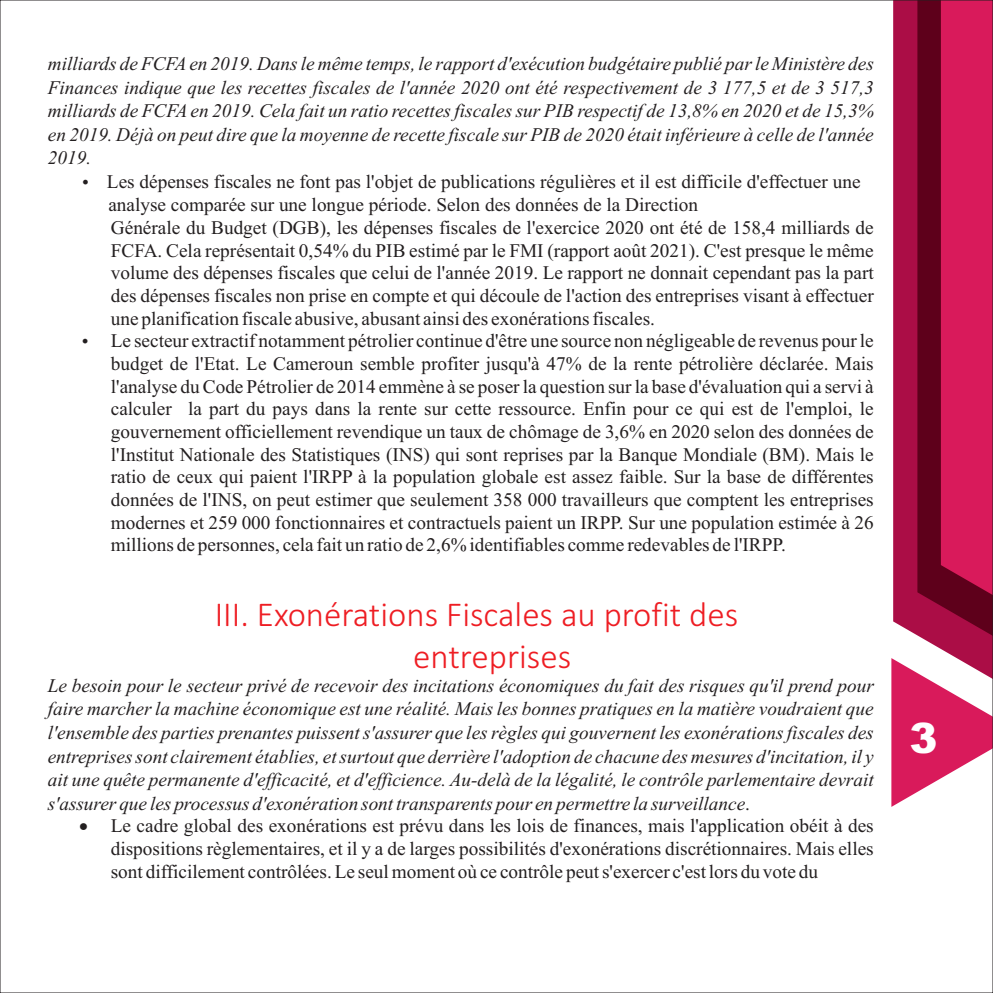
<style>
.page{position:relative;width:993px;height:993px;background:#fff}
.page>*{position:absolute;margin:0;border:0;box-sizing:border-box;transform-origin:0 0}
.t1{font:900 42px "Arial";color:#fff}
.t2{font:300 35px/42.7px "Calibri";color:#ee1d23}
.t3{font:19.25px/22.8px "Times New Roman";color:#231f20}
.t4{font:italic 19.25px/23.4px "Times New Roman";color:#231f20;text-align:justify}
.t5{font:19.25px "Symbol";color:#231f20}
.s1{font-style:normal}
</style>
<div class="page">
<svg style="left:891px;top:2px;width:99px;height:804px;background:#b92859"></svg>
<p class="t4" style="left:48px;top:54px;width:827px">milliards de FCFAen 2019. Dans le même temps, le rapport d'exécution budgétaire publié par le Ministère des Finances indique que les recettes fiscales de l'année 2020 ont été respectivement de 3 177,5 et de 3 517,3 milliards de FCFA en 2019. Cela fait un ratio recettes fiscales sur PIB respectif de 13,8% en 2020 et de 15,3% en 2019. Déjà on peut dire que la moyenne de recette fiscale sur PIB de 2020 était inférieure à celle de l'année 2019.</p>
<p class="t3" style="left:107px;top:172px;width:768px">Les dépenses fiscales ne font pas l'objet de publications régulières et il est difficile d'effectuer une analyse comparée sur une longue période. Selon des données de la Direction<br>Générale du Budget (DGB), les dépenses fiscales de l'exercice 2020 ont été de 158,4 milliards de FCFA. Cela représentait 0,54% du PIB estimé par le FMI (rapport août 2021). C'est presque le même volume des dépenses fiscales que celui de l'année 2019. Le rapport ne donnait cependant pas la part des dépenses fiscales non prise en compte et qui découle de l'action des entreprises visant à effectuer une planification fiscale abusive, abusant ainsi des exonérations fiscales.<br>Le secteur extractif notamment pétrolier continue d'être une source non négligeable de revenus pour le budget de l'Etat. Le Cameroun semble profiter jusqu'à 47% de la rente pétrolière déclarée. Mais l'analyse du Code Pétrolier de 2014 emmène à se poser la question sur la base d'évaluation qui a servi à calculer la part du pays dans la rente sur cette ressource. Enfin pour ce qui est de l'emploi, le gouvernement officiellement revendique un taux de chômage de 3,6% en 2020 selon des données de l'Institut Nationale des Statistiques (INS) qui sont reprises par la Banque Mondiale (BM). Mais le ratio de ceux qui paient l'IRPP à la population globale est assez faible. Sur la base de différentes données de l'INS, on peut estimer que seulement 358 000 travailleurs que comptent les entreprises modernes et 259 000 fonctionnaires et contractuels paient un IRPP. Sur une population estimée à 26 millions de personnes, cela fait un ratio de 2,6% identifiables comme redevables de l'IRPP.</p>
<h2 class="t2" style="left:413px;top:595px;width:326px;text-indent:-198px">III. Exonérations Fiscales au profit des entreprises</h2>
<p class="t4" style="left:48px;top:675px;width:827px">Le besoin pour le secteur privé de recevoir des incitations économiques du fait des risques qu'il prend pour faire marcher la machine économique est une réalité. Mais les bonnes pratiques en la matière voudraient que l'ensemble des parties prenantes puissent s'assurer que les règles qui gouvernent les exonérations fiscales des entreprises sont clairement établies, et surtout que derrière l'adoption de chacune des mesures d'incitation, il y ait une quête permanente d'efficacité, et d'efficience. Au-delà de la légalité, le contrôle parlementaire devrait s'assurer que les processus d'exonération sont transparents pour en permettre la surveillance<span class="s1">.</span></p>
<p class="t5" style="left:79px;top:818px;width:55px">•</p>
<p class="t3" style="left:111px;top:816px;width:764px;text-align:justify">Le cadre global des exonérations est prévu dans les lois de finances, mais l'application obéit à des dispositions règlementaires, et il y a de larges possibilités d'exonérations discrétionnaires. Mais elles sont difficilement contrôlées. Le seul moment où ce contrôle peut s'exercer c'est lors du vote du</p>
<h1 class="t1" style="left:909px;top:722px;width:30px">3</h1>
</div>
